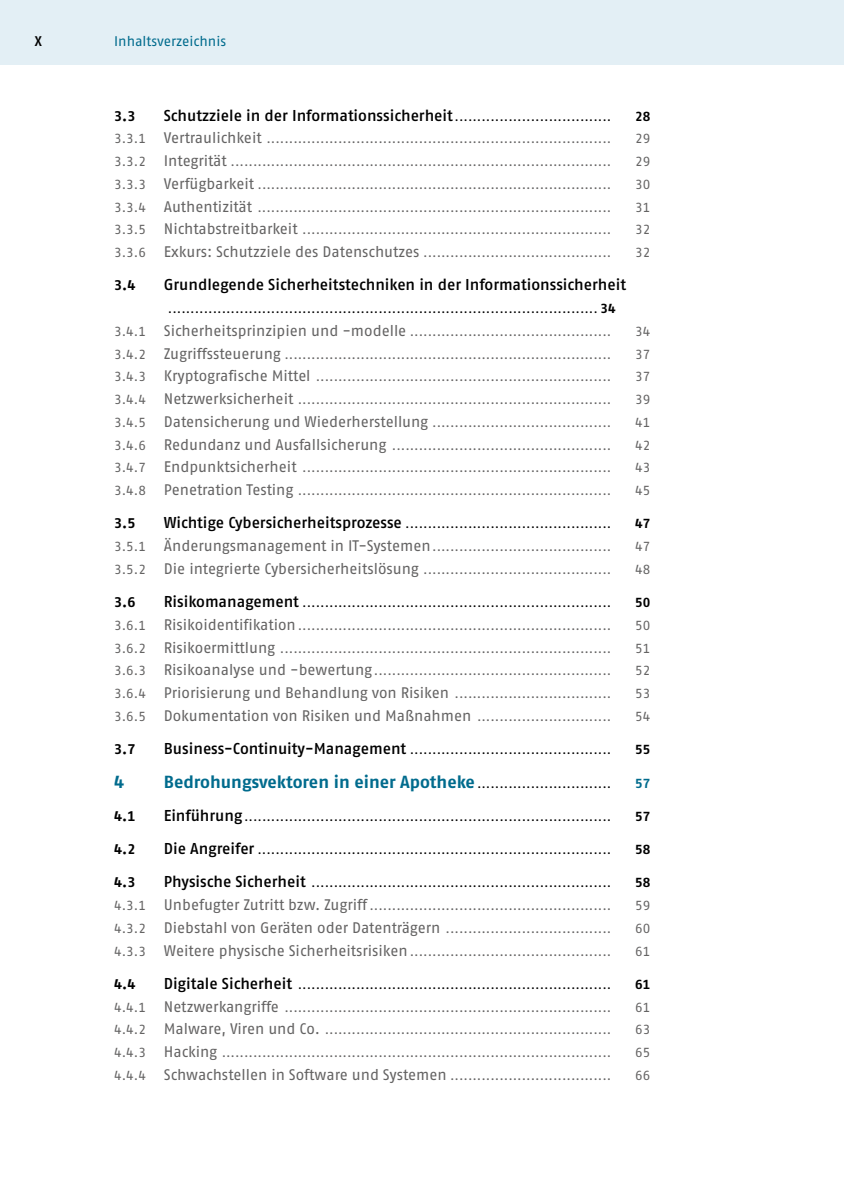
<style>
.page{position:relative;width:844px;height:1191px;background:#fff}
.page>*{position:absolute;margin:0;border:0;box-sizing:border-box;transform-origin:0 0}
.t1{font:700 17.5px "Fago Pro";letter-spacing:-.005em;color:#006b8d}
.t2{font:600 15.75px "Fago Pro";color:#000}
.t3{font:700 14px "Fago Pro";color:#000}
.t4{font:14px "Fago Pro";color:#006b8d}
.t5{font:600 14px "Fago Pro";color:#000}
.t6{font:13.12px "Fago Pro";color:#646363}
.t7{font:13.12px "Fago Pro";color:#000}
.t8{font:700 13.12px "Fago Pro";color:#000}
.t9{font:700 13.12px "Fago Pro";color:#006b8d}
.s1{font-weight:400;font-size:13.12px}
.s2{font-size:15.4px}
.s3{font-weight:700}
.s4{font-weight:600;font-size:15.75px}
.s5{font-weight:400;font-size:13.12px;color:#000}
</style>
<div class="page">
<div style="left:114px;top:0;width:729px;height:64px;background:#e3eff5"></div>
<div style="left:0;top:0;width:114px;height:64px;background:#e3eff5"></div>
<p class="t5" style="left:35px;top:32px;width:9px">X</p>
<p class="t4" style="left:114px;top:32px;width:113px">Inhaltsverzeichnis</p>
<p class="t3" style="left:114px;top:107px;width:23px">3.3</p>
<p class="t2" style="left:164px;top:106px;width:449px">Schutzziele in der Informationssicherheit<span class="s1">...................................</span></p>
<p class="t8" style="left:635px;top:108px;width:17px">28</p>
<p class="t6" style="left:114px;top:131px;width:498px">3.3.1 <span class="s2">Vertraulichkeit</span> .............................................................................</p>
<p class="t6" style="left:635px;top:131px;width:17px">29</p>
<p class="t6" style="left:114px;top:154px;width:498px">3.3.2 <span class="s2">Integrität</span> .....................................................................................</p>
<p class="t6" style="left:635px;top:154px;width:17px">29</p>
<p class="t6" style="left:114px;top:176px;width:498px">3.3.3 <span class="s2">Verfügbarkeit</span> ...............................................................................</p>
<p class="t6" style="left:635px;top:176px;width:17px">30</p>
<p class="t6" style="left:114px;top:199px;width:498px">3.3.4 <span class="s2">Authentizität</span> ...............................................................................</p>
<p class="t6" style="left:635px;top:199px;width:17px">31</p>
<p class="t6" style="left:114px;top:222px;width:498px">3.3.5 <span class="s2">Nichtabstreitbarkeit</span> .....................................................................</p>
<p class="t6" style="left:635px;top:222px;width:17px">32</p>
<p class="t6" style="left:114px;top:245px;width:498px">3.3.6 <span class="s2">Exkurs: Schutzziele des Datenschutzes</span> ..........................................</p>
<p class="t6" style="left:635px;top:245px;width:17px">32</p>
<p class="t3" style="left:114px;top:277px;width:23px">3.4</p>
<p class="t2" style="left:164px;top:275px;width:463px">Grundlegende Sicherheitstechniken in der Informationssicherheit</p>
<p class="t7" style="left:168px;top:301px;width:449px">................................................................................................ <span class="s3">34</span></p>
<p class="t6" style="left:114px;top:323px;width:498px">3.4.1 <span class="s2">Sicherheitsprinzipien und -modelle</span> .............................................</p>
<p class="t6" style="left:635px;top:323px;width:17px">34</p>
<p class="t6" style="left:114px;top:346px;width:498px">3.4.2 <span class="s2">Zugriffssteuerung</span> .........................................................................</p>
<p class="t6" style="left:635px;top:346px;width:17px">37</p>
<p class="t6" style="left:114px;top:369px;width:498px">3.4.3 <span class="s2">Kryptografische Mittel</span> ..................................................................</p>
<p class="t6" style="left:635px;top:369px;width:17px">37</p>
<p class="t6" style="left:114px;top:392px;width:498px">3.4.4 <span class="s2">Netzwerksicherheit</span> ......................................................................</p>
<p class="t6" style="left:635px;top:392px;width:17px">39</p>
<p class="t6" style="left:114px;top:414px;width:498px">3.4.5 <span class="s2">Datensicherung und Wiederherstellung</span> ........................................</p>
<p class="t6" style="left:635px;top:414px;width:17px">41</p>
<p class="t6" style="left:114px;top:437px;width:498px">3.4.6 <span class="s2">Redundanz und Ausfallsicherung</span> .................................................</p>
<p class="t6" style="left:635px;top:437px;width:17px">42</p>
<p class="t6" style="left:114px;top:460px;width:498px">3.4.7 <span class="s2">Endpunktsicherheit</span> .....................................................................</p>
<p class="t6" style="left:635px;top:460px;width:17px">43</p>
<p class="t6" style="left:114px;top:483px;width:498px">3.4.8 <span class="s2">Penetration Testing</span> ......................................................................</p>
<p class="t6" style="left:635px;top:483px;width:17px">45</p>
<p class="t3" style="left:114px;top:515px;width:23px">3.5</p>
<p class="t7" style="left:164px;top:516px;width:449px"><span class="s4">Wichtige Cybersicherheitsprozesse</span> ..............................................</p>
<p class="t8" style="left:635px;top:516px;width:17px">47</p>
<p class="t6" style="left:114px;top:539px;width:498px">3.5.1 <span class="s2">Änderungsmanagement in IT-Systemen</span>........................................</p>
<p class="t6" style="left:635px;top:539px;width:17px">47</p>
<p class="t6" style="left:114px;top:561px;width:498px">3.5.2 <span class="s2">Die integrierte Cybersicherheitslösung</span> ..........................................</p>
<p class="t6" style="left:635px;top:561px;width:17px">48</p>
<p class="t3" style="left:114px;top:594px;width:23px">3.6</p>
<p class="t7" style="left:164px;top:595px;width:449px"><span class="s4">Risikomanagement</span> .....................................................................</p>
<p class="t8" style="left:635px;top:595px;width:17px">50</p>
<p class="t6" style="left:114px;top:617px;width:498px">3.6.1 <span class="s2">Risikoidentifikation</span>......................................................................</p>
<p class="t6" style="left:635px;top:617px;width:17px">50</p>
<p class="t6" style="left:114px;top:640px;width:498px">3.6.2 <span class="s2">Risikoermittlung</span> ..........................................................................</p>
<p class="t6" style="left:635px;top:640px;width:17px">51</p>
<p class="t6" style="left:114px;top:663px;width:498px">3.6.3 <span class="s2">Risikoanalyse und -bewertung</span>.....................................................</p>
<p class="t6" style="left:635px;top:663px;width:17px">52</p>
<p class="t6" style="left:114px;top:686px;width:498px">3.6.4 <span class="s2">Priorisierung und Behandlung von Risiken</span> ...................................</p>
<p class="t6" style="left:635px;top:686px;width:17px">53</p>
<p class="t6" style="left:114px;top:708px;width:498px">3.6.5 <span class="s2">Dokumentation von Risiken und Maßnahmen</span> ..............................</p>
<p class="t6" style="left:635px;top:708px;width:17px">54</p>
<p class="t3" style="left:114px;top:741px;width:23px">3.7</p>
<p class="t7" style="left:164px;top:742px;width:449px"><span class="s4">Business-Continuity-Management</span> .............................................</p>
<p class="t8" style="left:635px;top:742px;width:17px">55</p>
<p class="t1" style="left:114px;top:771px;width:12px">4</p>
<p class="t1" style="left:164px;top:771px;width:449px">Bedrohungsvektoren in einer Apotheke <span class="s5">..............................</span></p>
<p class="t9" style="left:635px;top:775px;width:17px">57</p>
<p class="t3" style="left:114px;top:807px;width:23px">4.1</p>
<p class="t7" style="left:164px;top:808px;width:449px"><span class="s4">Einführung</span>..................................................................................</p>
<p class="t8" style="left:635px;top:808px;width:17px">57</p>
<p class="t3" style="left:114px;top:840px;width:23px">4.2</p>
<p class="t7" style="left:164px;top:841px;width:449px"><span class="s4">Die Angreifer</span> ...............................................................................</p>
<p class="t8" style="left:635px;top:841px;width:17px">58</p>
<p class="t3" style="left:114px;top:874px;width:23px">4.3</p>
<p class="t7" style="left:164px;top:874px;width:449px"><span class="s4">Physische Sicherheit</span> ...................................................................</p>
<p class="t8" style="left:635px;top:874px;width:17px">58</p>
<p class="t6" style="left:114px;top:897px;width:498px">4.3.1 <span class="s2">Unbefugter Zutritt bzw. Zugriff</span> ......................................................</p>
<p class="t6" style="left:635px;top:897px;width:17px">59</p>
<p class="t6" style="left:114px;top:920px;width:498px">4.3.2 <span class="s2">Diebstahl von Geräten oder Datenträgern</span> .....................................</p>
<p class="t6" style="left:635px;top:920px;width:17px">60</p>
<p class="t6" style="left:114px;top:943px;width:498px">4.3.3 <span class="s2">Weitere physische Sicherheitsrisiken</span> .............................................</p>
<p class="t6" style="left:635px;top:943px;width:17px">61</p>
<p class="t3" style="left:114px;top:975px;width:23px">4.4</p>
<p class="t7" style="left:164px;top:976px;width:449px"><span class="s4">Digitale Sicherheit</span> ......................................................................</p>
<p class="t8" style="left:635px;top:976px;width:17px">61</p>
<p class="t6" style="left:114px;top:999px;width:498px">4.4.1 <span class="s2">Netzwerkangriffe</span> .........................................................................</p>
<p class="t6" style="left:635px;top:999px;width:17px">61</p>
<p class="t6" style="left:114px;top:1021px;width:498px">4.4.2 <span class="s2">Malware, Viren und Co.</span> ................................................................</p>
<p class="t6" style="left:635px;top:1021px;width:17px">63</p>
<p class="t6" style="left:114px;top:1044px;width:498px">4.4.3 <span class="s2">Hacking</span> .......................................................................................</p>
<p class="t6" style="left:635px;top:1044px;width:17px">65</p>
<p class="t6" style="left:114px;top:1067px;width:498px">4.4.4 <span class="s2">Schwachstellen in Software und Systemen</span> ....................................</p>
<p class="t6" style="left:635px;top:1067px;width:17px">66</p>
</div>
